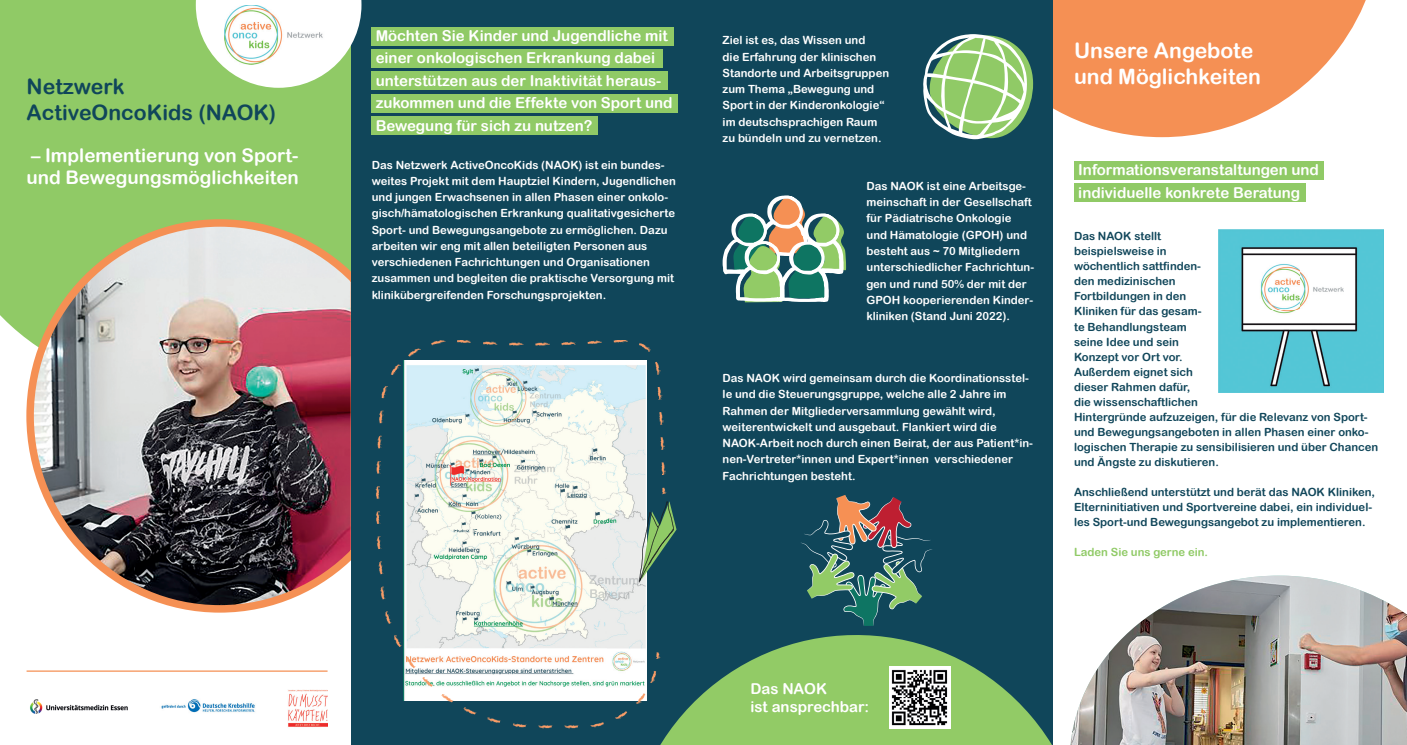
<style>
.page{position:relative;width:1407px;height:745px;background:#fff}
.page>*{position:absolute;margin:0;border:0;box-sizing:border-box;transform-origin:0 0}
.t1{font:21.25px/26.2px "Arial Rounded MT Bold";color:#fff}
.t2{font:21.25px/25.5px "Arial Rounded MT Bold";color:#10465a}
.t3{font:18.75px/22.5px "Arial Rounded MT Bold";color:#fff}
.t4{font:15px/22.5px "Arial Rounded MT Bold";color:#fff}
.t5{font:11.25px/16.2px "Arial Rounded MT Bold";color:#fff}
.t6{font:11.25px/15px "Arial Rounded MT Bold";color:#10465a}
.t7{font:11.25px "Arial Rounded MT Bold";color:#90ca66}
</style>
<div class="page">
<svg style="left:1052px;top:0;width:314px;height:137px;fill:#f59054"></svg>
<div style="left:0;top:0;width:351px;height:336px;background:#90ca66"></div>
<img style="left:23px;top:215px;width:328px;height:398px">
<div style="left:351px;top:0;width:701px;height:744px;background:#10465a"></div>
<div style="left:1074px;top:183px;width:231px;height:19px;background:#90ca66"></div>
<div style="left:1074px;top:161px;width:249px;height:19px;background:#90ca66"></div>
<svg style="left:196px;top:0;width:165px;height:88px"></svg>
<img style="left:288px;top:689px;width:39px;height:38px">
<img style="left:30px;top:699px;width:98px;height:15px">
<img style="left:161px;top:699px;width:94px;height:14px">
<img style="left:225px;top:5px;width:100px;height:60px">
<hr style="left:27px;top:670px;width:300px;height:1px;background:#f59054">
<img style="left:1219px;top:229px;width:164px;height:163px">
<div style="left:371px;top:27px;width:303px;height:19px;background:#90ca66"></div>
<div style="left:371px;top:49px;width:292px;height:19px;background:#90ca66"></div>
<div style="left:371px;top:71px;width:297px;height:19px;background:#90ca66"></div>
<div style="left:371px;top:94px;width:307px;height:18px;background:#90ca66"></div>
<div style="left:371px;top:116px;width:227px;height:19px;background:#90ca66"></div>
<img style="left:404px;top:360px;width:243px;height:340px">
<svg style="left:923px;top:34px;width:110px;height:105px"></svg>
<svg style="left:591px;top:723px;width:8px;height:4px"></svg>
<svg style="left:565px;top:725px;width:13px;height:3px"></svg>
<svg style="left:539px;top:725px;width:13px;height:3px"></svg>
<svg style="left:513px;top:723px;width:13px;height:4px"></svg>
<svg style="left:487px;top:717px;width:13px;height:5px"></svg>
<svg style="left:463px;top:707px;width:13px;height:7px"></svg>
<svg style="left:442px;top:693px;width:11px;height:9px"></svg>
<svg style="left:422px;top:676px;width:11px;height:11px"></svg>
<svg style="left:406px;top:656px;width:9px;height:12px"></svg>
<svg style="left:394px;top:635px;width:7px;height:12px"></svg>
<svg style="left:385px;top:611px;width:6px;height:12px"></svg>
<svg style="left:380px;top:586px;width:5px;height:13px"></svg>
<svg style="left:378px;top:561px;width:5px;height:13px"></svg>
<svg style="left:376px;top:536px;width:5px;height:12px"></svg>
<svg style="left:376px;top:511px;width:4px;height:12px"></svg>
<svg style="left:376px;top:486px;width:4px;height:12px"></svg>
<svg style="left:376px;top:461px;width:4px;height:12px"></svg>
<svg style="left:377px;top:435px;width:4px;height:13px"></svg>
<svg style="left:379px;top:410px;width:4px;height:13px"></svg>
<svg style="left:381px;top:386px;width:6px;height:12px"></svg>
<svg style="left:390px;top:364px;width:10px;height:11px"></svg>
<svg style="left:408px;top:348px;width:12px;height:8px"></svg>
<svg style="left:431px;top:340px;width:14px;height:5px"></svg>
<svg style="left:457px;top:340px;width:14px;height:3px"></svg>
<svg style="left:483px;top:341px;width:14px;height:4px"></svg>
<svg style="left:509px;top:342px;width:14px;height:4px"></svg>
<svg style="left:535px;top:342px;width:14px;height:4px"></svg>
<svg style="left:561px;top:341px;width:14px;height:4px"></svg>
<svg style="left:588px;top:340px;width:13px;height:4px"></svg>
<svg style="left:614px;top:340px;width:14px;height:3px"></svg>
<svg style="left:639px;top:343px;width:11px;height:9px"></svg>
<svg style="left:655px;top:361px;width:5px;height:14px"></svg>
<svg style="left:657px;top:387px;width:4px;height:13px"></svg>
<svg style="left:659px;top:412px;width:4px;height:13px"></svg>
<svg style="left:660px;top:437px;width:4px;height:13px"></svg>
<svg style="left:661px;top:462px;width:4px;height:13px"></svg>
<svg style="left:662px;top:487px;width:3px;height:7px"></svg>
<svg style="left:639px;top:501px;width:37px;height:81px"></svg>
<svg style="left:722px;top:195px;width:124px;height:107px"></svg>
<svg style="left:599px;top:607px;width:454px;height:137px;fill:#92cb66"></svg>
<div style="left:889px;top:666px;width:62px;height:62px;background:linear-gradient(to bottom,#f7f7f8,#fafafa)"></div>
<img style="left:892px;top:669px;width:55px;height:56px">
<img style="left:1070px;top:575px;width:337px;height:169px">
<svg style="left:800px;top:495px;width:132px;height:130px"></svg>
<h1 class="t2" style="left:27px;top:73px;width:251px">Netzwerk<br>ActiveOncoKids (NAOK)</h1>
<h2 class="t3" style="left:26px;top:143px;width:274px">– Implementierung von Sport&shy;und Bewegungsmöglichkeiten</h2>
<h3 class="t4" style="left:376px;top:24px;width:298px">Möchten Sie Kinder und Jugendliche mit einer onkologischen Erkrankung dabei unterstützen aus der Inaktivität heraus&shy;zukommen und die Effekte von Sport und Bewegung für sich zu nutzen?</h3>
<p class="t5" style="left:372px;top:156px;width:306px">Das Netzwerk ActiveOncoKids (NAOK) ist ein bundes&shy;weites Projekt mit dem Hauptziel Kindern, Jugendlichen und jungen Erwachsenen in allen Phasen einer onkolo&shy;gisch/hämatologischen Erkrankung qualitativgesicherte Sport- und Bewegungsangebote zu ermöglichen. Dazu arbeiten wir eng mit allen beteiligten Personen aus verschiedenen Fachrichtungen und Organisationen zusammen und begleiten die praktische Versorgung mit klinikübergreifenden Forschungsprojekten.</p>
<p class="t5" style="left:722px;top:32px;width:168px">Ziel ist es, das Wissen und<br>die Erfahrung der klinischen<br>Standorte und Arbeitsgruppen zum Thema „Bewegung und<br>Sport in der Kinderonkologie“ im deutschsprachigen Raum zu bündeln und zu vernetzen.</p>
<p class="t5" style="left:866px;top:177px;width:169px">Das NAOK ist eine Arbeitsge&shy;meinschaft in der Gesellschaft für Pädiatrische Onkologie und Hämatologie (GPOH) und besteht aus ~ 70 Mitgliedern unterschiedlicher Fachrichtun&shy;gen und rund 50% der mit der<br>GPOH kooperierenden Kinder&shy;kliniken (Stand Juni 2022).</p>
<p class="t5" style="left:722px;top:369px;width:312px">Das NAOK wird gemeinsam durch die Koordinationsstel&shy;le und die Steuerungsgruppe, welche alle 2 Jahre im Rahmen der Mitgliederversammlung gewählt wird, weiterentwickelt und ausgebaut. Flankiert wird die NAOK-Arbeit noch durch einen Beirat, der aus Patient*in&shy;nen-Vertreter*innen und Expert*innen verschiedener Fachrichtungen besteht.</p>
<h1 class="t1" style="left:1074px;top:37px;width:188px">Unsere Angebote und Möglichkeiten</h1>
<h3 class="t4" style="left:1078px;top:158px;width:242px">Informationsveranstaltungen und individuelle konkrete Beratung</h3>
<p class="t6" style="left:1074px;top:229px;width:306px">Das NAOK stellt<br>beispielsweise in<br>wöchentlich sattfinden-<br>den medizinischen<br>Fortbildungen in den<br>Kliniken für das gesam-<br>te Behandlungsteam<br>seine Idee und sein<br>Konzept vor Ort vor.<br>Außerdem eignet sich<br>dieser Rahmen dafür,<br>die wissenschaftlichen<br>Hintergründe aufzuzeigen, für die Relevanz von Sport&shy;und Bewegungsangeboten in allen Phasen einer onko&shy;logischen Therapie zu sensibilisieren und über Chancen und Ängste zu diskutieren.</p>
<p class="t6" style="left:1074px;top:483px;width:302px">Anschließend unterstützt und berät das NAOK Kliniken,<br>Elterninitiativen und Sportvereine dabei, ein individuel&shy;les Sport-und Bewegungsangebot zu implementieren.</p>
<p class="t7" style="left:1074px;top:544px;width:136px">Laden Sie uns gerne ein.</p>
<h3 class="t4" style="left:750px;top:679px;width:120px;line-height:18px">Das NAOK<br>ist ansprechbar:</h3>
</div>
